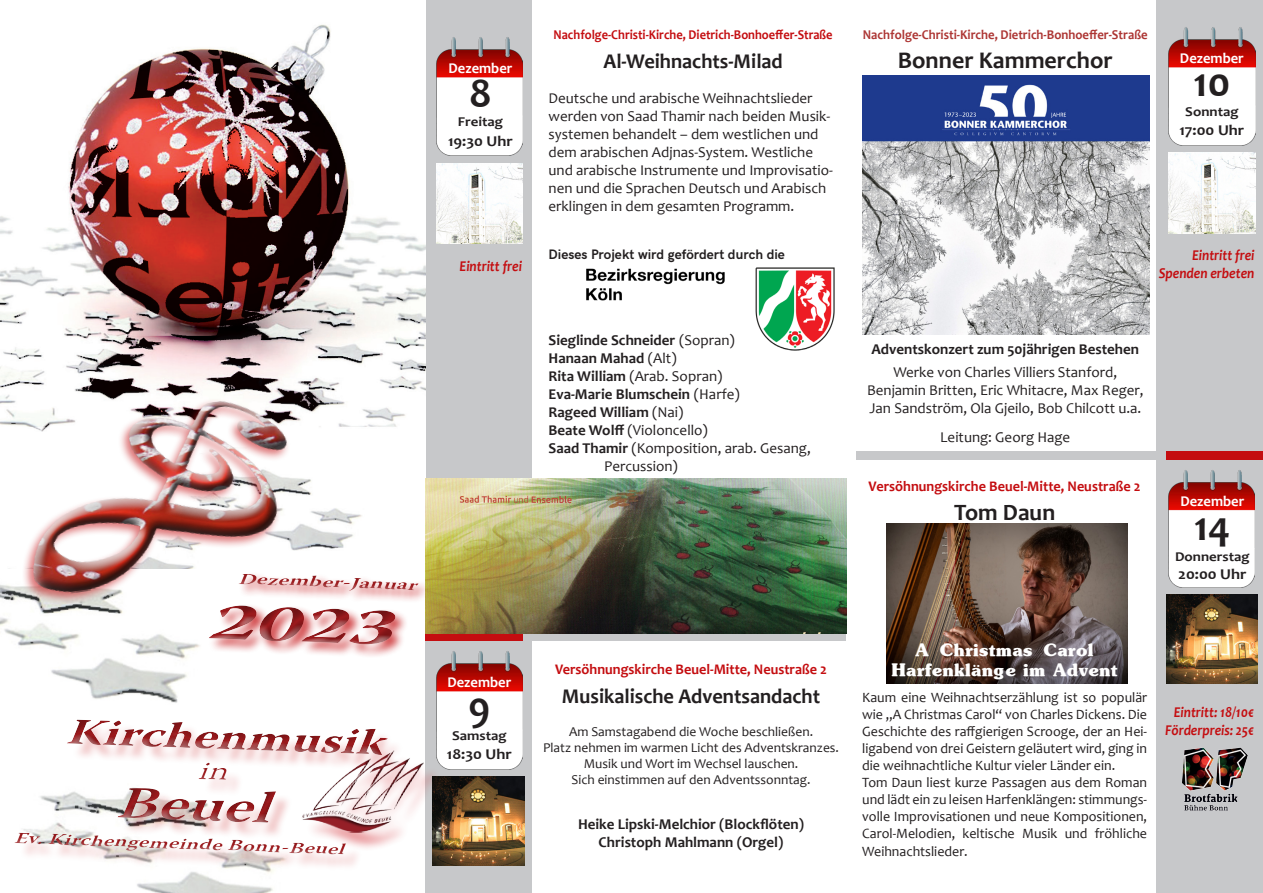
<style>
.page{position:relative;width:1263px;height:893px;background:#fff}
.page>*{position:absolute;margin:0;border:0;box-sizing:border-box;transform-origin:0 0}
.t1{font:italic 700 51.75px "Warnock Pro";color:#9d1a1d;scale:1.66 1}
.t2{font:italic 600 45px "Warnock Pro";color:#9d1a1d;scale:1.38 1}
.t3{font:700 42px "Candara";color:#231f20}
.t4{font:italic 700 36.45px "Warnock Pro";color:#9d1a1d;scale:1.38 1}
.Ü{font:700 24px "Candara";color:#231f20}
.Ü-2{font:700 23.55px "Candara";color:#231f20}
.Ü_Kopie{font:700 21px "Candara";color:#231f20}
.Ü_sub{font:900 18px "Soutane";color:#fff}
.t5{font:italic 15.75px "Warnock Pro Semibold Capt";color:#9d1a1d;scale:1.38 1}
.t6{font:italic 700 15.45px "Warnock Pro";color:#9d1a1d;scale:1.47 1}
.Datum_kleiner{font:15px/18px "Candara";color:#231f20}
.Weitere_Termine{font:700 15px "Candara";color:#231f20}
.Weitere_Termine-2{font:15px/18px "Candara";color:#231f20}
.t7{font:italic 700 15px "Candara";color:#c40d10;scale:.9 1}
.Datum_kleiner-2{font:700 15px "Candara";color:#231f20}
.t8{font:700 15px "Candara";color:#fff}
.Datum_kleiner-3{font:700 15px "Candara";color:#231f20;scale:1.1 1}
.t9{font:700 14.7px "Candara";color:#c40d10}
.t10{font:14.25px/17.1px "Candara";color:#231f20;text-align:justify}
.Datum_kleiner-4{font:13.5px/16.2px "Candara";color:#231f20;text-align:center}
.t11{font:700 13.5px "Candara";color:#c40d10;scale:.92 1}
.t12{font:700 13.5px "Candara";color:#ad3634;scale:.94 1}
.Datum_kleiner-5{font:700 13.5px "Acari Sans";color:#231f20}
.t13{font:700 13.5px "Candara";color:#231f20;scale:1.1 1}
.s1{font-weight:400}
.s2{font-weight:700}
</style>
<div class="page">
<div style="left:1157px;top:0;width:106px;height:893px;background:#c7c8ca"></div>
<div style="left:425px;top:0;width:106px;height:893px;background:#c7c8ca"></div>
<img style="left:137px;top:876px;width:136px;height:17px">
<img style="left:0;top:24px;width:425px;height:525px">
<img style="left:0;top:585px;width:188px;height:118px">
<svg style="left:12px;top:391px;width:295px;height:5px"></svg>
<img style="left:12px;top:396px;width:297px;height:206px">
<div style="left:305px;top:755px;width:135px;height:96px;background:#d1232a;opacity:.45"></div>
<img style="left:412px;top:755px;width:16px;height:78px">
<svg style="left:77px;top:719px;width:335px;height:157px"></svg>
<svg style="left:18px;top:720px;width:383px;height:148px"></svg>
<div style="left:856px;top:452px;width:306px;height:8px;background:#c7c8ca"></div>
<div style="left:1167px;top:452px;width:96px;height:8px;background:#c40d10"></div>
<div style="left:425px;top:633px;width:98px;height:8px;background:#c40d10"></div>
<div style="left:531px;top:633px;width:315px;height:8px;background:#c7c8ca"></div>
<img style="left:436px;top:37px;width:86px;height:119px">
<img style="left:1168px;top:470px;width:87px;height:125px">
<img style="left:1182px;top:747px;width:66px;height:37px">
<img style="left:1183px;top:779px;width:56px;height:32px">
<img style="left:433px;top:776px;width:91px;height:90px">
<img style="left:436px;top:651px;width:86px;height:128px">
<img style="left:436px;top:163px;width:87px;height:81px">
<img style="left:887px;top:523px;width:240px;height:160px">
<img style="left:1166px;top:595px;width:92px;height:89px">
<svg style="left:188px;top:565px;width:248px;height:91px"></svg>
<img style="left:425px;top:479px;width:421px;height:154px">
<img style="left:586px;top:267px;width:249px;height:84px">
<img style="left:1169px;top:27px;width:86px;height:126px">
<img style="left:1169px;top:153px;width:86px;height:80px">
<img style="left:863px;top:75px;width:286px;height:259px">
<svg style="left:198px;top:762px;width:33px;height:18px"></svg>
<p class="t6" style="left:238px;top:569px;width:123px;rotate:2deg">Dezember-Januar</p>
<h1 class="t1" style="left:207px;top:590px;width:113px;rotate:2deg">2023</h1>
<h3 class="t4" style="left:66px;top:709px;width:231px;rotate:2deg">Kirchenmusik</h3>
<h2 class="t2" style="left:116px;top:775px;width:113px;rotate:2deg">Beuel</h2>
<p class="t5" style="left:14px;top:828px;width:241px;rotate:2deg">Ev. Kirchengemeinde Bonn-Beuel</p>
<p class="t8" style="left:448px;top:59px;width:65px">Dezember</p>
<p class="t3" style="left:469px;top:67px;width:24px">8</p>
<p class="t13" style="left:458px;top:113px;width:43px">Freitag</p>
<p class="Datum_kleiner-3" style="left:448px;top:131px;width:60px">19:30 Uhr</p>
<p class="t7" style="left:460px;top:256px;width:71px">Eintritt frei</p>
<p class="t11" style="left:554px;top:26px;width:305px">Nachfolge-Christi-Kirche, Dietrich-Bonhoeffer-Straße</p>
<p class="Ü_Kopie" style="left:603px;top:48px;width:181px">Al-Weihnachts-Milad</p>
<p class="Datum_kleiner" style="left:549px;top:89px;width:286px">Deutsche und arabische Weihnachtslieder werden von Saad Thamir nach beiden Musik&shy;systemen behandelt – dem westlichen und dem arabischen Adjnas-System. Westliche und arabische Instrumente und Improvisatio&shy;nen und die Sprachen Deutsch und Arabisch erklingen in dem gesamten Programm.</p>
<p class="Datum_kleiner-5" style="left:549px;top:245px;width:238px">Dieses Projekt wird gefördert durch die</p>
<p class="Weitere_Termine" style="left:549px;top:331px;width:188px">Sieglinde Schneider <span class="s1">(Sopran)</span></p>
<p class="Weitere_Termine" style="left:549px;top:349px;width:130px">Hanaan Mahad <span class="s1">(Alt)</span></p>
<p class="Weitere_Termine-2" style="left:549px;top:367px;width:175px"><span class="s2">Rita William</span> (Arab. Sopran)</p>
<p class="Weitere_Termine" style="left:549px;top:385px;width:193px">Eva-Marie Blumschein <span class="s1">(Harfe)</span></p>
<p class="Weitere_Termine" style="left:549px;top:403px;width:136px">Rageed William <span class="s1">(Nai)</span></p>
<p class="Weitere_Termine-2" style="left:549px;top:421px;width:161px"><span class="s2">Beate Wolff</span> (Violoncello)</p>
<p class="Weitere_Termine-2" style="left:604px;top:439px;width:208px;text-indent:-56px"><span class="s2">Saad Thamir</span> (Komposition, arab. Gesang,<br>Percussion)</p>
<p class="t12" style="left:863px;top:26px;width:305px">Nachfolge-Christi-Kirche, Dietrich-Bonhoeffer-Straße</p>
<p class="Ü" style="left:898px;top:45px;width:216px">Bonner Kammerchor</p>
<p class="t8" style="left:1180px;top:48px;width:65px">Dezember</p>
<p class="t3" style="left:1194px;top:56px;width:38px">10</p>
<p class="t13" style="left:1185px;top:103px;width:50px">Sonntag</p>
<p class="Datum_kleiner-3" style="left:1179px;top:121px;width:60px">17:00 Uhr</p>
<p class="t7" style="left:1192px;top:246px;width:71px">Eintritt frei</p>
<p class="t7" style="left:1159px;top:264px;width:108px">Spenden erbeten</p>
<p class="Datum_kleiner-2" style="left:871px;top:340px;width:269px">Adventskonzert zum 50jährigen Bestehen</p>
<p class="Datum_kleiner" style="left:867px;top:363px;width:278px;text-align:center">Werke von Charles Villiers Stanford,<br>Benjamin Britten, Eric Whitacre, Max Reger,<br>Jan Sandström, Ola Gjeilo, Bob Chilcott u.a.</p>
<p class="Datum_kleiner" style="left:940px;top:428px;width:132px">Leitung: Georg Hage</p>
<p class="t9" style="left:869px;top:477px;width:273px">Versöhnungskirche Beuel-Mitte, Neustraße 2</p>
<p class="Ü-2" style="left:954px;top:497px;width:103px">Tom Daun</p>
<p class="t8" style="left:1180px;top:492px;width:65px">Dezember</p>
<p class="t3" style="left:1194px;top:500px;width:38px">14</p>
<p class="t13" style="left:1175px;top:548px;width:69px">Donnerstag</p>
<p class="Datum_kleiner-3" style="left:1178px;top:564px;width:64px">20:00 Uhr</p>
<p class="t8" style="left:447px;top:672px;width:65px">Dezember</p>
<p class="t3" style="left:468px;top:680px;width:24px">9</p>
<p class="t13" style="left:452px;top:727px;width:51px">Samstag</p>
<p class="Datum_kleiner-3" style="left:447px;top:745px;width:61px">18:30 Uhr</p>
<p class="t9" style="left:555px;top:660px;width:273px">Versöhnungskirche Beuel-Mitte, Neustraße 2</p>
<p class="Ü_Kopie" style="left:562px;top:683px;width:260px">Musikalische Adventsandacht</p>
<p class="Datum_kleiner-4" style="left:569px;top:723px;width:246px">Am Samstagabend die Woche beschließen.</p>
<p class="Datum_kleiner-4" style="left:543px;top:739px;width:297px">Platz nehmen im warmen Licht des Adventskranzes.<br>Musik und Wort im Wechsel lauschen.</p>
<p class="Datum_kleiner-4" style="left:571px;top:772px;width:241px">Sich einstimmen auf den Adventssonntag.</p>
<p class="Weitere_Termine" style="left:578px;top:815px;width:227px">Heike Lipski-Melchior (Blockflöten)</p>
<p class="Weitere_Termine" style="left:599px;top:833px;width:186px">Christoph Mahlmann (Orgel)</p>
<p class="Ü_sub" style="left:915px;top:640px;width:180px">A Christmas Carol</p>
<p class="Ü_sub" style="left:891px;top:659px;width:228px">Harfenklänge im Advent</p>
<p class="t10" style="left:862px;top:688px;width:286px">Kaum eine Weihnachtserzählung ist so populär wie „A Christmas Carol“ von Charles Dickens. Die Geschichte des raffgierigen Scrooge, der an Hei&shy;ligabend von drei Geistern geläutert wird, ging in die weihnachtliche Kultur vieler Länder ein.</p>
<p class="t10" style="left:862px;top:774px;width:286px">Tom Daun liest kurze Passagen aus dem Roman und lädt ein zu leisen Harfenklängen: stimmungs&shy;volle Improvisationen und neue Kompositionen, Carol-Melodien, keltische Musik und fröhliche Weihnachtslieder.</p>
<p class="t7" style="left:1174px;top:702px;width:91px">Eintritt: 18/10€</p>
<p class="t7" style="left:1165px;top:720px;width:101px">Förderpreis: 25€</p>
</div>
